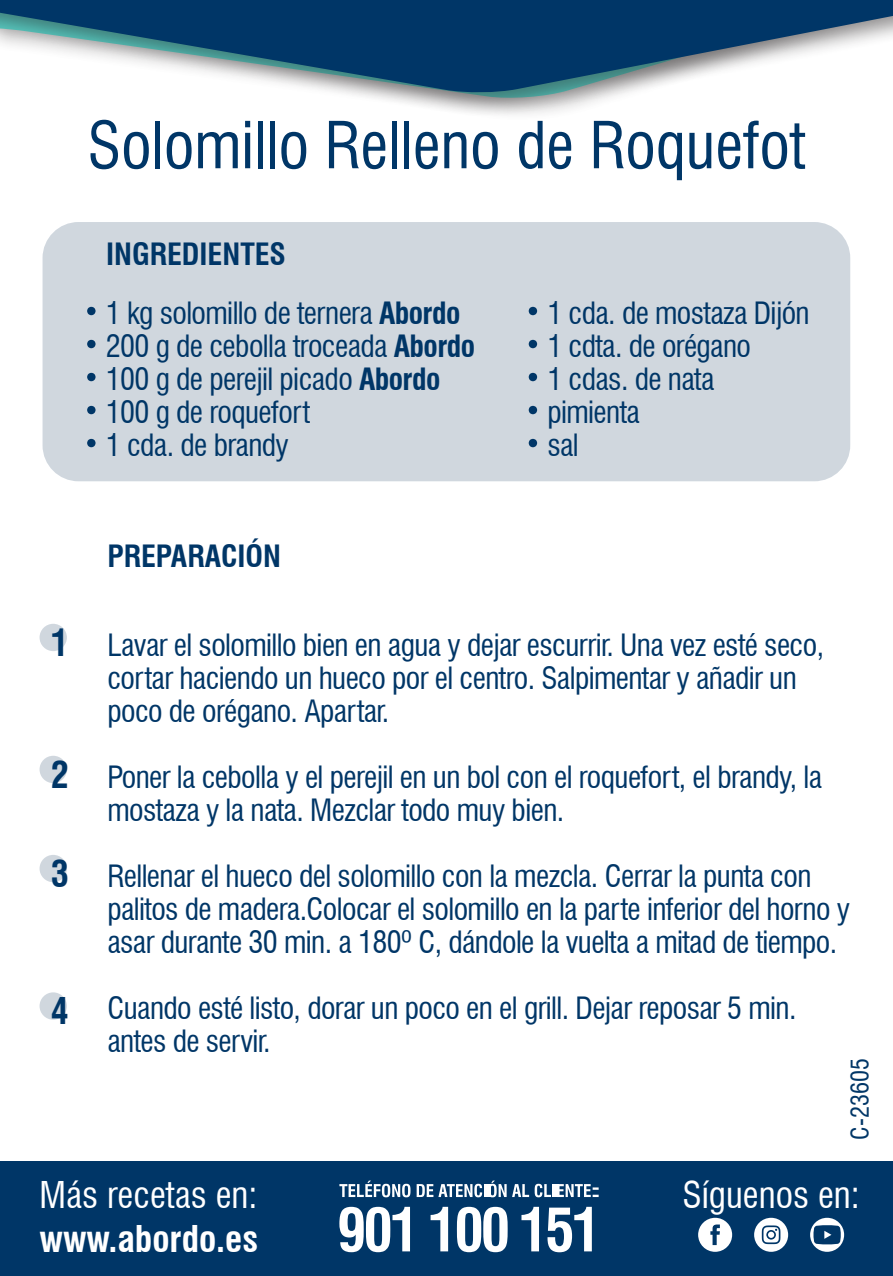
<style>
.page{position:relative;width:893px;height:1276px;background:#fff}
.page>*{position:absolute;margin:0;border:0;box-sizing:border-box;transform-origin:0 0}
.t1{font:condensed 63px "Swiss 721 BT";color:#003667}
.t2{font:condensed 36px/43.2px "Swiss 721 BT";color:#fff}
.t3{font:700 condensed 36px "Swiss 721 BT";color:#003667}
.Texto_definitivo{font:condensed 30px/33px "Swiss 721 BT";letter-spacing:-.02em;color:#003667}
.Texto_base{font:700 condensed 30px "Swiss 721 BT";color:#003667}
.t4{font:condensed 24px "Swiss 721 BT";color:#003667}
.s1{font-size:66px}
.s2{font-weight:700}
</style>
<div class="page">
<div style="left:43px;top:222px;width:807px;height:259px;background:#d0d7de;border-radius:36px"></div>
<div style="left:40px;top:624px;width:27px;height:27px;background:#d0d7de;border-radius:50%"></div>
<div style="left:40px;top:756px;width:27px;height:27px;background:#d0d7de;border-radius:50%"></div>
<div style="left:40px;top:855px;width:27px;height:27px;background:#d0d7de;border-radius:50%"></div>
<div style="left:40px;top:992px;width:27px;height:27px;background:#d0d7de;border-radius:50%"></div>
<div style="left:0;top:1161px;width:893px;height:115px;background:#003667"></div>
<svg style="left:698px;top:1217px;width:34px;height:34px"></svg>
<svg style="left:754px;top:1217px;width:34px;height:34px"></svg>
<svg style="left:810px;top:1217px;width:34px;height:34px"></svg>
<svg style="left:339px;top:1206px;width:71px;height:46px"></svg>
<svg style="left:431px;top:1206px;width:17px;height:45px"></svg>
<svg style="left:457px;top:1206px;width:51px;height:46px"></svg>
<svg style="left:521px;top:1206px;width:18px;height:45px"></svg>
<svg style="left:547px;top:1206px;width:45px;height:46px"></svg>
<svg style="left:339px;top:1180px;width:71px;height:17px"></svg>
<svg style="left:417px;top:1183px;width:65px;height:14px"></svg>
<div style="left:484px;top:1184px;width:6px;height:13px;background:#fff"></div>
<svg style="left:490px;top:1180px;width:39px;height:17px"></svg>
<svg style="left:535px;top:1183px;width:16px;height:14px"></svg>
<div style="left:553px;top:1184px;width:6px;height:13px;background:#fff"></div>
<svg style="left:559px;top:1184px;width:40px;height:13px"></svg>
<div style="left:0;top:0;width:893px;height:117px;background:#231f20;opacity:.45"></div>
<svg style="left:0;top:0;width:893px;height:93px;fill:#003667"></svg>
<p class="t1" style="left:87px;top:108px;width:719px">Solomillo Relleno de Roquefot</p>
<p class="Texto_base" style="left:106px;top:236px;width:181px">INGREDIENTES</p>
<p class="Texto_definitivo" style="left:83px;top:296px;width:379px"><span class="s1">·</span> 1 kg solomillo de ternera <span class="s2">Abordo</span></p>
<p class="Texto_definitivo" style="left:83px;top:329px;width:394px"><span class="s1">·</span> 200 g de cebolla troceada <span class="s2">Abordo</span></p>
<p class="Texto_definitivo" style="left:83px;top:362px;width:359px"><span class="s1">·</span> 100 g de perejil picado <span class="s2">Abordo</span></p>
<p class="Texto_definitivo" style="left:83px;top:395px;width:228px"><span class="s1">·</span> 100 g de roquefort</p>
<p class="Texto_definitivo" style="left:83px;top:428px;width:207px"><span class="s1">·</span> 1 cda. de brandy</p>
<p class="Texto_definitivo" style="left:525px;top:296px;width:286px"><span class="s1">·</span> 1 cda. de mostaza Dijón</p>
<p class="Texto_definitivo" style="left:525px;top:329px;width:228px"><span class="s1">·</span> 1 cdta. de orégano</p>
<p class="Texto_definitivo" style="left:525px;top:362px;width:191px"><span class="s1">·</span> 1 cdas. de nata</p>
<p class="Texto_definitivo" style="left:525px;top:395px;width:117px"><span class="s1">·</span> pimienta</p>
<p class="Texto_definitivo" style="left:525px;top:428px;width:56px"><span class="s1">·</span> sal</p>
<p class="t3" style="left:51px;top:621px;width:19px">1</p>
<p class="t3" style="left:51px;top:753px;width:19px">2</p>
<p class="t3" style="left:51px;top:852px;width:19px">3</p>
<p class="t3" style="left:51px;top:989px;width:19px">4</p>
<p class="Texto_base" style="left:107px;top:538px;width:175px">PREPARACIÓN</p>
<p class="Texto_definitivo" style="left:107px;top:628px;width:718px">Lavar el solomillo bien en agua y dejar escurrir. Una vez esté seco, cortar haciendo un hueco por el centro. Salpimentar y añadir un poco de orégano. Apartar.</p>
<p class="Texto_definitivo" style="left:107px;top:760px;width:716px">Poner la cebolla y el perejil en un bol con el roquefort, el brandy, la mostaza y la nata. Mezclar todo muy bien.</p>
<p class="Texto_definitivo" style="left:107px;top:859px;width:744px">Rellenar el hueco del solomillo con la mezcla. Cerrar la punta con palitos de madera.Colocar el solomillo en la parte inferior del horno y asar durante 30 min. a 180º C, dándole la vuelta a mitad de tiempo.</p>
<p class="Texto_definitivo" style="left:107px;top:991px;width:691px">Cuando esté listo, dorar un poco en el grill. Dejar reposar 5 min. antes de servir.</p>
<p class="t4" style="left:846px;top:1140px;width:83px;rotate:-90deg">C-23605</p>
<p class="t2" style="left:40px;top:1173px;width:220px">Más recetas en: <span class="s2">www.abordo.es</span></p>
<p class="t2" style="left:682px;top:1173px;width:179px">Síguenos en:</p>
</div>
